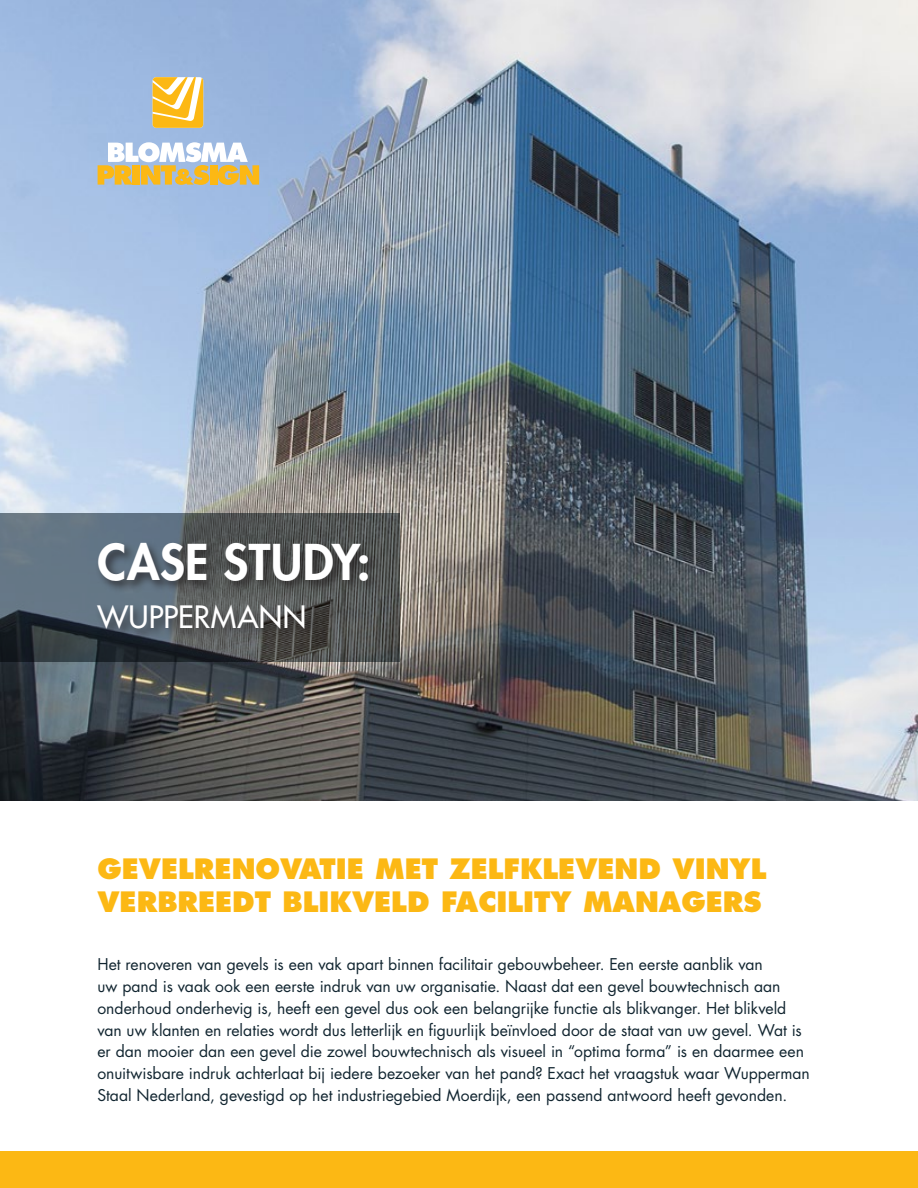
<style>
.page{position:relative;width:918px;height:1188px;background:#fff}
.page>*{position:absolute;margin:0;border:0;box-sizing:border-box;transform-origin:0 0}
.t1{font:800 48px "Futura Std";letter-spacing:.005em;color:#fff}
.t2{font:500 30px "Futura Std";letter-spacing:.01em;color:#fff}
.t3{font:800 27.3px/32.8px "Futura Std";color:#fcb814}
.t4{font:15.75px/21.8px "Futura Std";color:#112530}
</style>
<div class="page">
<img style="left:0;top:0;width:918px;height:801px">
<div style="left:0;top:1151px;width:918px;height:37px;background:#fcb814"></div>
<svg style="left:153px;top:77px;width:50px;height:51px"></svg>
<svg style="left:98px;top:142px;width:161px;height:43px"></svg>
<svg style="left:0;top:513px;width:400px;height:149px;background:#4e575f"></svg>
<div style="left:95px;top:540px;width:285px;height:101px;background:#231f20;opacity:.75"></div>
<h1 class="t1" style="left:98px;top:532px;width:275px">CASE STUDY:</h1>
<h2 class="t2" style="left:98px;top:599px;width:210px">WUPPERMANN</h2>
<h3 class="t3" style="left:97px;top:852px;width:671px">GEVELRENOVATIE MET ZELFKLEVEND VINYL<br>VERBREEDT BLIKVELD FACILITY MANAGERS</h3>
<p class="t4" style="left:97px;top:954px;width:714px">Het renoveren van gevels is een vak apart binnen facilitair gebouwbeheer. Een eerste aanblik van<br>uw pand is vaak ook een eerste indruk van uw organisatie. Naast dat een gevel bouwtechnisch aan onderhoud onderhevig is, heeft een gevel dus ook een belangrijke functie als blikvanger. Het blikveld van uw klanten en relaties wordt dus letterlijk en figuurlijk beïnvloed door de staat van uw gevel. Wat is er dan mooier dan een gevel die zowel bouwtechnisch als visueel in “optima forma” is en daarmee een onuitwisbare indruk achterlaat bij iedere bezoeker van het pand? Exact het vraagstuk waar Wupperman Staal Nederland, gevestigd op het industriegebied Moerdijk, een passend antwoord heeft gevonden.</p>
</div>
